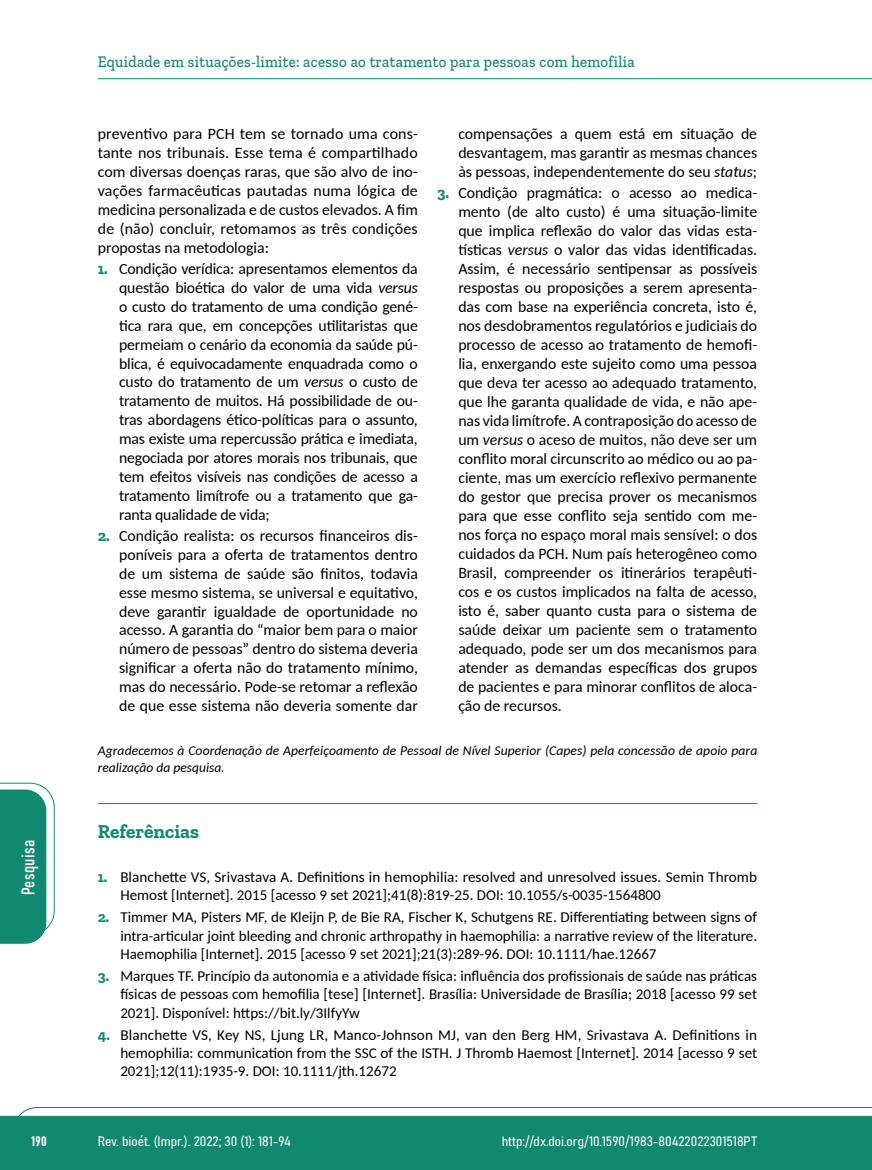
<style>
.page{position:relative;width:872px;height:1170px;background:#fff}
.page>*{position:absolute;margin:0;border:0;box-sizing:border-box;transform-origin:0 0}
.t1{font:700 19.5px "Zilla Slab";color:#108a6e}
.t2{font:18px "Bahnschrift";letter-spacing:.02em;color:#fff}
.t3{font:500 16.5px "Zilla Slab";letter-spacing:.02em;color:#108a6e;scale:.9 1}
.t4{font:15.75px/19px "Carlito";color:#000;text-align:justify}
.t5{font:15px/18.1px "Carlito";color:#000;text-align:justify}
.t6{font:italic 13.5px/16.2px "Carlito";letter-spacing:.005em;color:#000}
.t7{font:13.5px "Bahnschrift";color:#fff}
.s1{font-style:italic}
.s2{font-family:"Zilla Slab";font-weight:700;color:#108a6e}
</style>
<div class="page">
<svg style="left:12px;top:1107px;width:860px;height:62px;background:#2e9880"></svg>
<hr style="left:98px;top:78px;width:774px;height:1px;background:#108a6e">
<hr style="left:98px;top:803px;width:659px;height:1px;background:#108a6e">
<svg style="left:0;top:782px;width:55px;height:161px"></svg>
<p class="t3" style="left:98px;top:53px;width:598px">Equidade em situações-limite: acesso ao tratamento para pessoas com hemofilia</p>
<p class="t2" style="left:15px;top:895px;width:57px;rotate:-90deg">Pesquisa</p>
<p class="t4" style="left:458px;top:124px;width:300px">compensações a quem está em situação de desvantagem, mas garantir as mesmas chances às pessoas, independentemente do seu <span class="s1">status</span>;</p>
<p class="t4" style="left:458px;top:183px;width:300px;text-indent:-21px"><span class="s2">3.</span> Condição pragmática: o acesso ao medica&shy;mento (de alto custo) é uma situação-limite que implica reflexão do valor das vidas esta&shy;tísticas <span class="s1">versus</span> o valor das vidas identificadas.<br>Assim, é necessário sentipensar as possíveis respostas ou proposições a serem apresenta&shy;das com base na experiência concreta, isto é, nos desdobramentos regulatórios e judiciais do processo de acesso ao tratamento de hemofi&shy;lia, enxergando este sujeito como uma pessoa que deva ter acesso ao adequado tratamento, que lhe garanta qualidade de vida, e não ape&shy;nas vida limítrofe. A contraposição do acesso de um <span class="s1">versus</span> o aceso de muitos, não deve ser um conflito moral circunscrito ao médico ou ao pa&shy;ciente, mas um exercício reflexivo permanente do gestor que precisa prover os mecanismos para que esse conflito seja sentido com me&shy;nos força no espaço moral mais sensível: o dos cuidados da PCH. Num país heterogêneo como Brasil, compreender os itinerários terapêuti&shy;cos e os custos implicados na falta de acesso, isto é, saber quanto custa para o sistema de saúde deixar um paciente sem o tratamento adequado, pode ser um dos mecanismos para atender as demandas específicas dos grupos de pacientes e para minorar conflitos de aloca&shy;ção de recursos.</p>
<p class="t6" style="left:98px;top:742px;width:661px">Agradecemos à Coordenação de Aperfeiçoamento de Pessoal de Nível Superior (Capes) pela concessão de apoio para realização da pesquisa.</p>
<p class="t4" style="left:98px;top:124px;width:321px">preventivo para PCH tem se tornado uma cons&shy;tante nos tribunais. Esse tema é compartilhado com diversas doenças raras, que são alvo de ino&shy;vações farmacêuticas pautadas numa lógica de medicina personalizada e de custos elevados. A fim de (não) concluir, retomamos as três condições propostas na metodologia:</p>
<p class="t4" style="left:119px;top:258px;width:300px;text-indent:-21px"><span class="s2">1.</span> Condição verídica: apresentamos elementos da questão bioética do valor de uma vida <span class="s1">versus </span>o custo do tratamento de uma condição gené&shy;tica rara que, em concepções utilitaristas que permeiam o cenário da economia da saúde pú&shy;blica, é equivocadamente enquadrada como o custo do tratamento de um <span class="s1">versus</span> o custo de tratamento de muitos. Há possibilidade de ou&shy;tras abordagens ético-políticas para o assunto, mas existe uma repercussão prática e imediata, negociada por atores morais nos tribunais, que tem efeitos visíveis nas condições de acesso a tratamento limítrofe ou a tratamento que ga&shy;ranta qualidade de vida;</p>
<p class="t4" style="left:119px;top:525px;width:300px;text-indent:-21px"><span class="s2">2.</span> Condição realista: os recursos financeiros dis&shy;poníveis para a oferta de tratamentos dentro de um sistema de saúde são finitos, todavia esse mesmo sistema, se universal e equitativo, deve garantir igualdade de oportunidade no acesso. A garantia do “maior bem para o maior número de pessoas” dentro do sistema deveria significar a oferta não do tratamento mínimo, mas do necessário. Pode-se retomar a reflexão de que esse sistema não deveria somente dar</p>
<p class="t1" style="left:98px;top:820px;width:103px">Referências</p>
<p class="t5" style="left:120px;top:866px;width:638px;text-indent:-22px"><span class="s2">1.</span> Blanchette VS, Srivastava A. Definitions in hemophilia: resolved and unresolved issues. Semin Thromb<br>Hemost [Internet]. 2015 [acesso 9 set 2021];41(8):819-25. DOI: 10.1055/s-0035-1564800</p>
<p class="t5" style="left:120px;top:907px;width:638px;text-indent:-22px"><span class="s2">2.</span> Timmer MA, Pisters MF, de Kleijn P, de Bie RA, Fischer K, Schutgens RE. Differentiating between signs of intra-articular joint bleeding and chronic arthropathy in haemophilia: a narrative review of the literature.<br>Haemophilia [Internet]. 2015 [acesso 9 set 2021];21(3):289-96. DOI: 10.1111/hae.12667</p>
<p class="t5" style="left:120px;top:966px;width:638px;text-indent:-22px"><span class="s2">3.</span> Marques TF. Princípio da autonomia e a atividade física: influência dos profissionais de saúde nas práticas físicas de pessoas com hemofilia [tese] [Internet]. Brasília: Universidade de Brasília; 2018 [acesso 99 set 2021]. Disponível: https://bit.ly/3IlfyYw</p>
<p class="t5" style="left:120px;top:1025px;width:638px;text-indent:-22px"><span class="s2">4.</span> Blanchette VS, Key NS, Ljung LR, Manco-Johnson MJ, van den Berg HM, Srivastava A. Definitions in hemophilia: communication from the SSC of the ISTH. J Thromb Haemost [Internet]. 2014 [acesso 9 set 2021];12(11):1935-9. DOI: 10.1111/jth.12672</p>
<p class="t7" style="left:31px;top:1130px;width:17px">190</p>
<p class="t7" style="left:98px;top:1131px;width:194px">Rev. bioét. (Impr.). 2022; 30 (1): 181-94</p>
<p class="t7" style="left:502px;top:1131px;width:257px">http://dx.doi.org/10.1590/1983-80422022301518PT</p>
</div>
